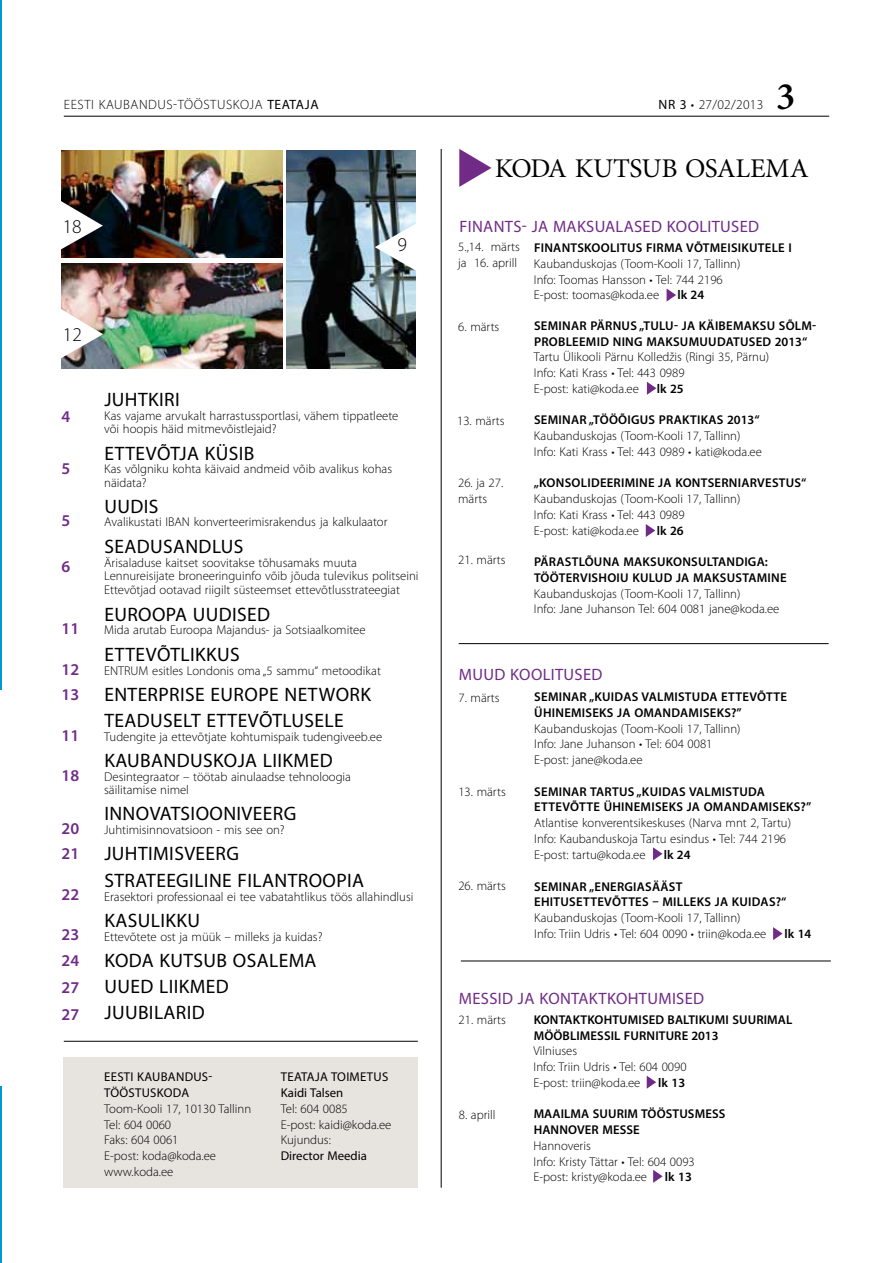
<style>
.page{position:relative;width:893px;height:1263px;background:#fff}
.page>*{position:absolute;margin:0;border:0;box-sizing:border-box;transform-origin:0 0}
.t1{font:600 39px "Minion Pro";color:#000}
.t2{font:27px "Minion Pro";color:#000}
.t3{font:19.5px/26.2px "Myriad Pro";letter-spacing:.02em;color:#000}
.t4{font:300 19.5px "Myriad Pro";color:#000}
.t5{font:16.5px "Myriad Pro";letter-spacing:.02em;color:#702b87}
.t6{font:600 16.5px/26.4px "Myriad Pro";color:#702b87}
.t7{font:300 13.5px "Myriad Pro";letter-spacing:.04em;color:#000}
.t8{font:300 12.75px/15.8px "Myriad Pro";color:#000}
.t9{font:600 12.75px/15.8px "Myriad Pro";letter-spacing:.02em;color:#000}
.t10{font:600 12.75px/15.8px "Myriad Pro";letter-spacing:.115em;color:#000}
.t11{font:12.75px/15.8px "Myriad Pro";letter-spacing:.02em;color:#000}
.t12{font:600 12.75px "Myriad Pro";letter-spacing:.045em;color:#000}
.t13{font:600 12.75px/15.8px "Myriad Pro";letter-spacing:.055em;color:#000}
.t14{font:600 12.75px "Myriad Pro";letter-spacing:.095em;color:#000}
.t15{font:12.75px "Myriad Pro";color:#000}
.s1{font-weight:400}
</style>
<div class="page">
<img style="left:62px;top:264px;width:220px;height:105px">
<div style="left:64px;top:1057px;width:354px;height:131px;background:#e7e3de"></div>
<svg style="left:459px;top:149px;width:32px;height:38px"></svg>
<hr style="left:441px;top:149px;width:1px;height:1039px;background:#000">
<hr style="left:459px;top:643px;width:370px;height:1px;background:#000">
<hr style="left:461px;top:961px;width:370px;height:1px;background:#000">
<svg style="left:61px;top:307px;width:42px;height:52px"></svg>
<svg style="left:647px;top:382px;width:9px;height:13px"></svg>
<svg style="left:646px;top:524px;width:9px;height:13px"></svg>
<svg style="left:653px;top:847px;width:9px;height:13px"></svg>
<svg style="left:773px;top:927px;width:10px;height:13px"></svg>
<hr style="left:64px;top:1041px;width:354px;height:1px;background:#000">
<svg style="left:653px;top:1170px;width:10px;height:13px"></svg>
<svg style="left:647px;top:1076px;width:9px;height:13px"></svg>
<svg style="left:667px;top:289px;width:9px;height:13px"></svg>
<img style="left:286px;top:150px;width:130px;height:219px">
<svg style="left:375px;top:223px;width:41px;height:48px"></svg>
<img style="left:62px;top:150px;width:220px;height:107px">
<svg style="left:61px;top:199px;width:42px;height:52px"></svg>
<hr style="left:0;top:1086px;width:1px;height:177px;background:#0096d7">
<hr style="left:0;top:0;width:1px;height:689px;background:#0096d7">
<hr style="left:64px;top:116px;width:765px;height:1px;background:#000">
<p class="t7" style="left:64px;top:96px;width:256px">eesti kaubandus-tööstuskoja <span class="s1">TEATAJA</span></p>
<p class="t7" style="left:659px;top:96px;width:106px"><span class="s1">NR 3</span> • 27/02/2013</p>
<h1 class="t1" style="left:776px;top:70px;width:21px">3</h1>
<h3 class="t4" style="left:63px;top:214px;width:21px">18</h3>
<h3 class="t4" style="left:398px;top:233px;width:11px">9</h3>
<h3 class="t4" style="left:63px;top:323px;width:21px">12</h3>
<p class="t6" style="left:62px;top:403px;width:10px">4</p>
<p class="t6" style="left:62px;top:455px;width:10px">5</p>
<p class="t6" style="left:62px;top:506px;width:10px">5</p>
<p class="t6" style="left:62px;top:553px;width:10px">6</p>
<p class="t6" style="left:62px;top:615px;width:19px">11</p>
<p class="t6" style="left:62px;top:657px;width:19px;line-height:24.9px">12<br>13</p>
<p class="t6" style="left:62px;top:722px;width:19px">11</p>
<p class="t6" style="left:62px;top:762px;width:19px">18</p>
<p class="t6" style="left:62px;top:814px;width:19px">20</p>
<p class="t6" style="left:62px;top:840px;width:19px">21</p>
<p class="t6" style="left:62px;top:881px;width:19px">22</p>
<p class="t6" style="left:62px;top:921px;width:19px;text-align:justify">23<br>24<br>27<br>27</p>
<h3 class="t3" style="left:104px;top:386px;width:77px">JUHTKIRI</h3>
<p class="t8" style="left:104px;top:409px;width:296px;line-height:13.5px">Kas vajame arvukalt harrastussportlasi, vähem tippatleete või hoopis häid mitmevõistlejaid?</p>
<h3 class="t3" style="left:104px;top:440px;width:152px">ETTEVÕTJA KÜSIB</h3>
<p class="t8" style="left:104px;top:462px;width:289px;line-height:13.5px">Kas võlgniku kohta käivaid andmeid võib avalikus kohas näidata?</p>
<h3 class="t3" style="left:104px;top:493px;width:56px">UUDIS</h3>
<p class="t8" style="left:104px;top:514px;width:68px">Avalikustati IBAN</p>
<p class="t8" style="left:194px;top:514px;width:195px">konverteerimisrakendus ja kalkulaator</p>
<h3 class="t3" style="left:104px;top:533px;width:141px">SEADUSANDLUS</h3>
<p class="t8" style="left:104px;top:556px;width:316px;line-height:13.5px">Ärisaladuse kaitset soovitakse tõhusamaks muuta<br>Lennureisijate broneeringuinfo võib jõuda tulevikus politseini<br>Ettevõtjad ootavad riigilt süsteemset ettevõtlusstrateegiat</p>
<h3 class="t3" style="left:104px;top:601px;width:167px">EU ROOPA UUDISED</h3>
<p class="t8" style="left:104px;top:622px;width:263px">Mida arutab Euroopa Majandus- ja Sotsiaalkomitee</p>
<h3 class="t3" style="left:104px;top:641px;width:137px">ETTEVÕTL IKKUS</h3>
<p class="t8" style="left:104px;top:663px;width:278px">ENTRUM esitles Londonis oma „5 sammu“ metoodikat</p>
<h3 class="t3" style="left:104px;top:681px;width:268px">ENTERPRISE EUROPE NETWORK<br>TEADUSELT ETTEVÕTLUSELE</h3>
<p class="t8" style="left:104px;top:729px;width:280px">Tudengite ja ettevõtjate kohtumispaik tudengiveeb.ee</p>
<h3 class="t3" style="left:104px;top:747px;width:230px">KAUBANDUSKOJA LIIKMED</h3>
<p class="t8" style="left:104px;top:770px;width:248px;line-height:13.5px">Desintegraator – töötab ainulaadse tehnoloogia säilitamise nimel</p>
<h3 class="t3" style="left:104px;top:800px;width:194px">INN OVATSIOONIVEERG</h3>
<p class="t8" style="left:104px;top:822px;width:182px">Juhtimisinnovatsioon - mis see on?</p>
<h3 class="t3" style="left:104px;top:840px;width:261px;line-height:27px">JUHTIMISVEERG<br>STRATEEGILINE FILANTROOPIA</h3>
<p class="t8" style="left:104px;top:888px;width:311px">Erasektori professionaal ei tee vabatahtlikus töös allahindlusi</p>
<h3 class="t3" style="left:104px;top:907px;width:12px">KASU</h3>
<h3 class="t3" style="left:151px;top:907px;width:20px">LIKKU</h3>
<p class="t8" style="left:104px;top:928px;width:220px">Ettevõtete ost ja müük – milleks ja kuidas?</p>
<h3 class="t3" style="left:104px;top:947px;width:13px">KODA</h3>
<h3 class="t3" style="left:160px;top:947px;width:12px">KUTSUB</h3>
<h3 class="t3" style="left:233px;top:947px;width:13px">OSA</h3>
<h3 class="t3" style="left:269px;top:947px;width:23px">LEMA</h3>
<h3 class="t3" style="left:104px;top:973px;width:126px">UUED LIIKMED<br>JUUBILARID</h3>
<p class="t11" style="left:104px;top:1069px;width:110px">EESTI KAUBANDUS-<br>TÖÖSTUSKODA</p>
<p class="t8" style="left:104px;top:1100px;width:149px">Toom-Kooli 17, 10130 Tallinn<br>Tel: 604 0060<br>Faks: 604 0061<br>E-post: koda@koda.ee www.koda.ee</p>
<p class="t11" style="left:281px;top:1069px;width:109px">TEATAJA TOIMETUS<br>KAIDI TALSEN</p>
<p class="t8" style="left:281px;top:1100px;width:112px">Tel: 604 0085<br>E-post: kaidi@koda.ee<br>Kujundus:</p>
<p class="t15" style="left:281px;top:1148px;width:88px">DIRECTOR MEEDIA</p>
<h2 class="t2" style="left:495px;top:152px;width:316px">KODA KUTSUB OSALEMA</h2>
<p class="t5" style="left:459px;top:216px;width:301px">FINANTS- JA MAKSUALASED KOOLITUSED</p>
<p class="t8" style="left:458px;top:239px;width:63px">5.,14. märts ja 16. aprill</p>
<p class="t8" style="left:458px;top:319px;width:43px">6. märts</p>
<p class="t8" style="left:457px;top:413px;width:49px">13. märts</p>
<p class="t8" style="left:458px;top:475px;width:47px">26. ja 27. märts</p>
<p class="t8" style="left:458px;top:551px;width:49px">21. märts</p>
<p class="t14" style="left:534px;top:240px;width:258px">FINANTSKOOLITUS FIRMA VÕTMEISIKUTELE I</p>
<p class="t8" style="left:534px;top:256px;width:208px">Kaubanduskojas (Toom-Kooli 17, Tallinn)<br>I nfo: Toomas Hansson • Tel: 744 2196<br>E-post: toomas@koda.ee</p>
<p class="t9" style="left:677px;top:287px;width:28px">LK 24</p>
<p class="t9" style="left:534px;top:317px;width:284px">SEMINAR PÄRNUS „TULU- JA KÄIBEMAKSU SÕLM-<br>PROBLEEMID NING MAKSUMUUDATUSED 2013“</p>
<p class="t8" style="left:534px;top:349px;width:237px">Tartu Ülikooli Pärnu Kolledžis (Ringi 35, Pärnu)<br>I nfo: Kati Krass • Tel: 443 0989<br>E-post: kati@koda.ee</p>
<p class="t9" style="left:657px;top:380px;width:28px">LK 25</p>
<p class="t9" style="left:534px;top:412px;width:227px">SEMINAR „TÖÖÕIGUS PRAKTIKAS 2013“</p>
<p class="t8" style="left:534px;top:428px;width:229px">Kaubanduskojas (Toom-Kooli 17, Tallinn)<br>I nfo: Kati Krass • Tel: 443 0989 • kati@koda.ee</p>
<p class="t12" style="left:534px;top:475px;width:274px">„KONSOLIDEERIMINE JA KONTSERNIARVESTUS“</p>
<p class="t8" style="left:534px;top:491px;width:208px">Kaubanduskojas (Toom-Kooli 17, Tallinn)<br>I nfo: Kati Krass • Tel: 443 0989<br>E-post: kati@koda.ee</p>
<p class="t9" style="left:657px;top:522px;width:28px">LK 26</p>
<p class="t10" style="left:534px;top:554px;width:254px">PÄRASTLÕUNA MAKSUKONSULTANDIGA:<br>TÖÖTERVISHOIU KULUD JA MAKSUSTAMINE</p>
<p class="t8" style="left:534px;top:585px;width:247px">Kaubanduskojas (Toom-Kooli 17, Tallinn)<br>I nfo: Jane Juhanson Tel: 604 0081 jane@koda.ee</p>
<p class="t5" style="left:459px;top:664px;width:145px">MUUD KOOLITUSED</p>
<p class="t9" style="left:534px;top:688px;width:254px">SEMINAR „KUIDAS VALMISTUDA ETTEVÕTTE<br>ÜHINEMISEKS JA OMANDAMISEKS?”</p>
<p class="t8" style="left:534px;top:720px;width:208px">Kaubanduskojas (Toom-Kooli 17, Tallinn)<br>I nfo: Jane Juhanson • Tel: 604 0081<br>E-post: jane@koda.ee</p>
<p class="t9" style="left:534px;top:783px;width:278px">SEMINAR TARTUS „KUIDAS VALMISTUDA<br>ETTEVÕTTE ÜHINEMISEKS JA OMANDAMISEKS?”</p>
<p class="t8" style="left:534px;top:815px;width:258px">Atlantise konverentsikeskuses (Narva mnt 2, Tartu)<br>I nfo: Kaubanduskoja Tartu esindus • Tel: 744 2196<br>E-post: tartu@koda.ee</p>
<p class="t8" style="left:458px;top:689px;width:43px">7. märts</p>
<p class="t8" style="left:458px;top:784px;width:49px">13. märts</p>
<p class="t9" style="left:664px;top:846px;width:28px">LK 24</p>
<p class="t8" style="left:458px;top:878px;width:49px">26. märts</p>
<p class="t9" style="left:534px;top:878px;width:254px">SEMINAR „ENERGIASÄÄST<br>EHITUSETTEVÕTTES – MILLEKS JA KUIDAS?“</p>
<p class="t8" style="left:534px;top:910px;width:234px">Kaubanduskojas (Toom-Kooli 17, Tallinn)<br>I nfo: Triin Udris • Tel: 604 0090 • triin@koda.ee</p>
<p class="t9" style="left:785px;top:925px;width:28px">LK 14</p>
<p class="t5" style="left:459px;top:988px;width:247px">MESSID JA KONTAKTKOHTUMISED</p>
<p class="t8" style="left:459px;top:1012px;width:49px">21. märts</p>
<p class="t8" style="left:459px;top:1106px;width:38px">8. aprill</p>
<p class="t9" style="left:534px;top:1011px;width:257px;text-indent:108px">SED BALTIKUMI SUURIMAL<br>MÖÖBLIMESSIL FURNITURE 2013</p>
<p class="t8" style="left:533px;top:1043px;width:155px">Vilniuses<br>I nfo: Triin U dris • Tel: 604 0090<br>E-post: triin@koda.ee</p>
<p class="t9" style="left:534px;top:1011px;width:70px">KONTAKTKOHTUMI</p>
<p class="t9" style="left:658px;top:1074px;width:28px">LK 13</p>
<p class="t13" style="left:534px;top:1106px;width:186px">MAAILMA SUURIM TÖÖSTUSMESS<br>HANNOVER MESSE</p>
<p class="t8" style="left:533px;top:1138px;width:163px">Hannoveris<br>I nfo: Kristy Tättar • Tel: 604 0093<br>E-post: kristy@koda.ee</p>
<p class="t9" style="left:665px;top:1169px;width:28px">LK 13</p>
</div>
